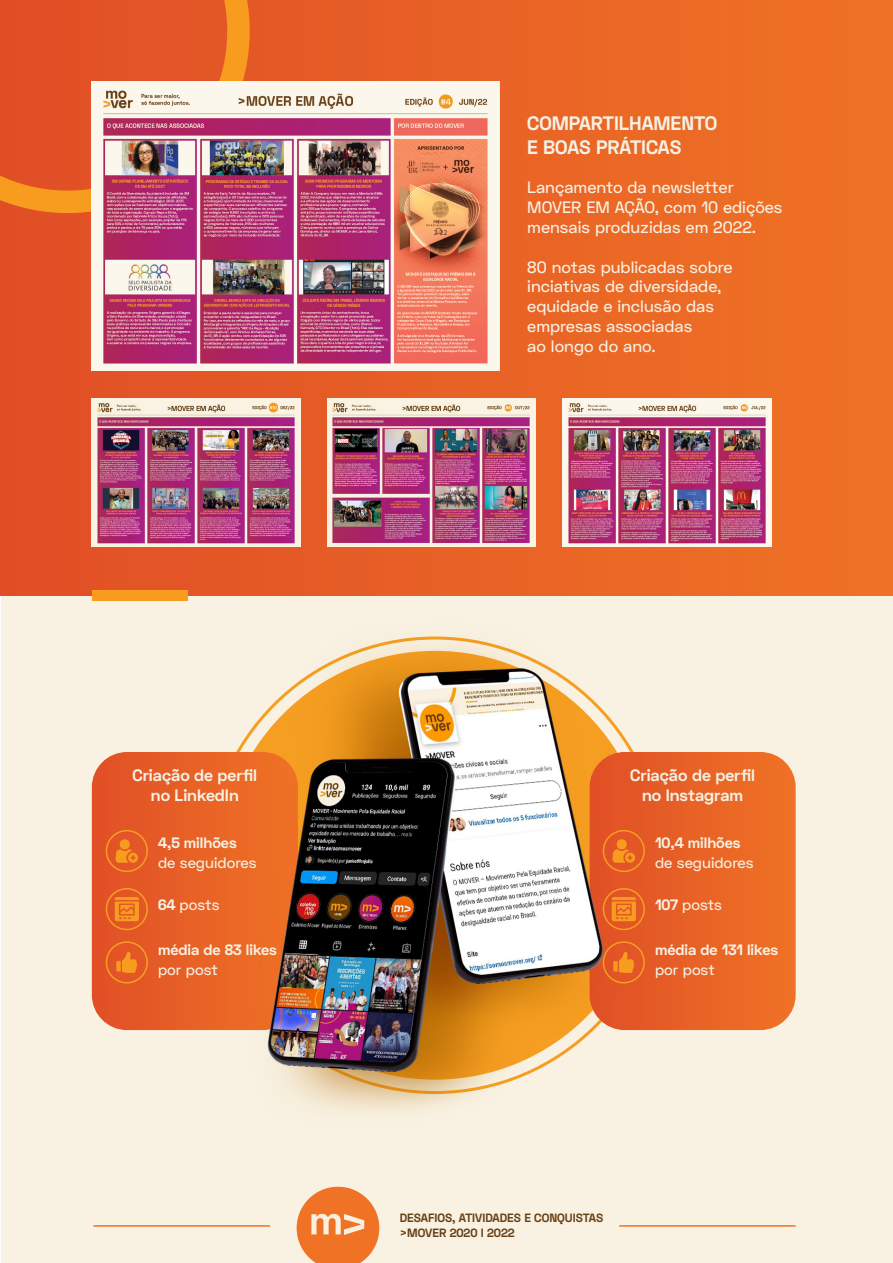
<style>
.page{position:relative;width:893px;height:1263px;background:#fff}
.page>*{position:absolute;margin:0;border:0;box-sizing:border-box;transform-origin:0 0}
.t1{font:700 19.5px "Space Grotesk";color:#f6f1e4}
.t2{font:500 16.5px/19.8px "Space Grotesk";color:#f6f1e4}
.t3{font:700 16.5px "Space Grotesk";color:#f6f1e4}
.t4{font:700 15px/19.8px "Space Grotesk";color:#f6f1e4}
.t5{font:500 15px "Space Grotesk";color:#f6f1e4}
.t6{font:700 12px/14.4px "Space Grotesk";color:#694117}
.s1{font-weight:700}
.s2{font-weight:500}
</style>
<div class="page">
<div style="left:1px;top:1px;width:891px;height:1262px;background:#f9f2e2"></div>
<hr style="left:94px;top:1225px;width:176px;height:2px;background:#f07224">
<hr style="left:619px;top:1225px;width:177px;height:2px;background:#f07224">
<svg style="left:297px;top:1187px;width:82px;height:76px"></svg>
<svg style="left:0;top:0;width:893px;height:595px;background:#e96627"></svg>
<svg style="left:0;top:0;width:250px;height:213px;background:#e45b26"></svg>
<div style="left:92px;top:590px;width:96px;height:11px;background:#f89c1f"></div>
<svg style="left:92px;top:753px;width:26px;height:276px;background:#e35d32"></svg>
<div style="left:730px;top:752px;width:66px;height:278px;background:#ed6d25"></div>
<div style="left:106px;top:830px;width:42px;height:42px;border:2px solid #f69e21;border-radius:50%"></div>
<div style="left:106px;top:888px;width:42px;height:42px;border:2px solid #f69e21;border-radius:50%"></div>
<div style="left:106px;top:941px;width:42px;height:42px;border:2px solid #f69e21;border-radius:50%"></div>
<img style="left:92px;top:82px;width:407px;height:288px">
<img style="left:92px;top:399px;width:209px;height:148px">
<img style="left:327px;top:399px;width:209px;height:145px">
<img style="left:562px;top:399px;width:209px;height:148px">
<img style="left:118px;top:544px;width:612px;height:643px">
<svg style="left:115px;top:839px;width:23px;height:24px"></svg>
<svg style="left:612px;top:839px;width:23px;height:24px"></svg>
<svg style="left:115px;top:897px;width:24px;height:24px"></svg>
<svg style="left:612px;top:897px;width:24px;height:24px"></svg>
<svg style="left:116px;top:952px;width:21px;height:21px"></svg>
<svg style="left:613px;top:952px;width:21px;height:21px"></svg>
<p class="t3" style="left:133px;top:765px;width:126px">Criação de perfil</p>
<p class="t3" style="left:151px;top:784px;width:89px">no LinkedIn</p>
<p class="t4" style="left:158px;top:833px;width:80px">4,5 milhões</p>
<p class="t5" style="left:158px;top:853px;width:100px">de seguidores</p>
<p class="t1" style="left:527px;top:111px;width:192px">COMPARTILHAMENTO</p>
<p class="t1" style="left:527px;top:134px;width:156px">E BOAS PRÁTICAS</p>
<p class="t2" style="left:527px;top:178px;width:208px">Lançamento da newsletter</p>
<p class="t2" style="left:527px;top:198px;width:257px">MOVER EM AÇÃO, com 10 edições mensais produzidas em 2022.</p>
<p class="t2" style="left:527px;top:257px;width:207px">80 notas publicadas sobre</p>
<p class="t2" style="left:527px;top:277px;width:196px">inciativas de diversidade, equidade e inclusão das</p>
<p class="t2" style="left:527px;top:316px;width:166px">empresas associadas</p>
<p class="t2" style="left:527px;top:336px;width:130px">ao longo do ano.</p>
<p class="t3" style="left:630px;top:765px;width:126px">Criação de perfil</p>
<p class="t3" style="left:642px;top:784px;width:103px">no Instagram</p>
<p class="t4" style="left:655px;top:833px;width:87px">10,4 milhões</p>
<p class="t5" style="left:655px;top:853px;width:100px">de seguidores</p>
<p class="t5" style="left:158px;top:895px;width:63px"><span class="s1">64</span> posts</p>
<p class="t5" style="left:655px;top:895px;width:69px"><span class="s1">107</span> posts</p>
<p class="t4" style="left:158px;top:940px;width:121px">média de 83 likes <span class="s2">por post</span></p>
<p class="t4" style="left:655px;top:940px;width:125px">média de 131 likes <span class="s2">por post</span></p>
<p class="t6" style="left:400px;top:1211px;width:205px">DESAFIOS, ATIVIDADES E CONQUISTAS &gt;MOVER 2020 I 2022</p>
</div>
